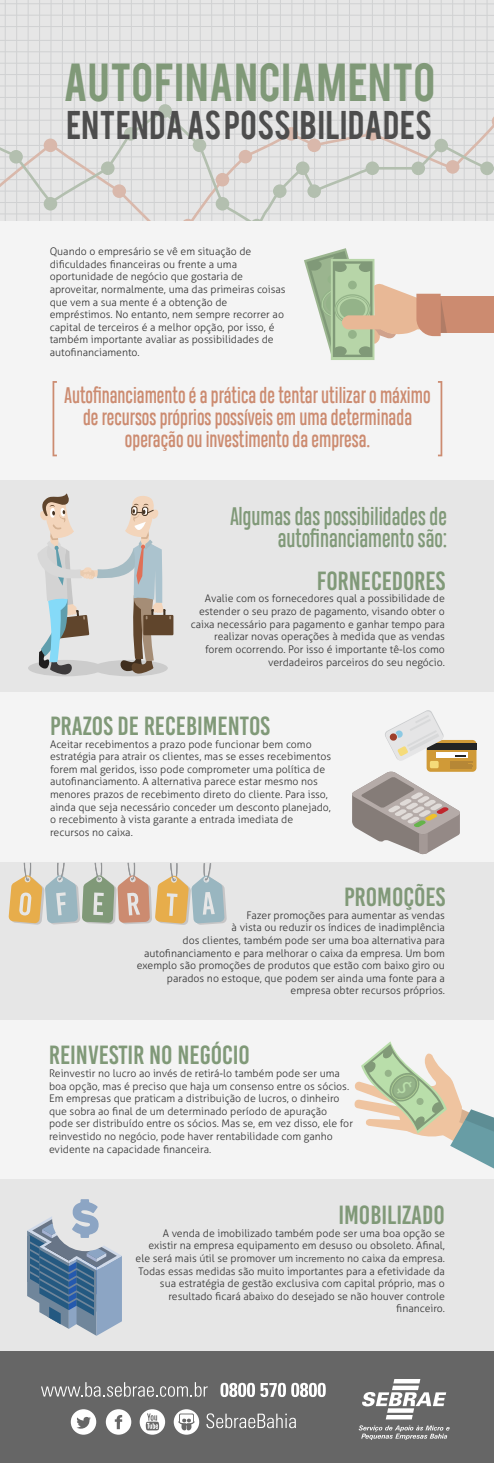
<style>
.page{position:relative;width:494px;height:1463px;background:#fff}
.page>*{position:absolute;margin:0;border:0;box-sizing:border-box;transform-origin:0 0}
.t1{font:42px "Bebas";letter-spacing:.02em;color:#809978}
.t2{font:31.5px "Bebas";letter-spacing:.015em;color:#4d4d4d}
.t3{font:26.25px "Bebas Kai";color:#809978}
.t4{font:23.62px/22.4px "Heading Compressed Pro";color:#809978;text-align:right}
.t5{font:21px/22.4px "Heading Compressed Pro";color:#cc8b70;text-align:center}
.t6{font:300 10.5px/12.6px "Aller";color:#333}
.s1{font-size:9.62px}
</style>
<div class="page">
<div style="left:0;top:34px;width:494px;height:1428px;background:#f4f4f4"></div>
<div style="left:0;top:481px;width:494px;height:210px;background:#e6e6e6"></div>
<div style="left:0;top:862px;width:494px;height:158px;background:#e6e6e6"></div>
<div style="left:0;top:1178px;width:494px;height:178px;background:#e6e6e6"></div>
<div style="left:0;top:1351px;width:494px;height:111px;background:#666"></div>
<svg style="left:220px;top:1382px;width:105px;height:14px"></svg>
<svg style="left:41px;top:1382px;width:166px;height:14px"></svg>
<svg style="left:206px;top:1413px;width:90px;height:14px"></svg>
<svg style="left:71px;top:1409px;width:25px;height:25px"></svg>
<svg style="left:106px;top:1409px;width:25px;height:25px"></svg>
<svg style="left:140px;top:1409px;width:25px;height:25px"></svg>
<svg style="left:174px;top:1409px;width:25px;height:25px"></svg>
<svg style="left:362px;top:1379px;width:84px;height:39px"></svg>
<svg style="left:358px;top:1425px;width:91px;height:14px"></svg>
<svg style="left:52px;top:381px;width:5px;height:75px"></svg>
<svg style="left:438px;top:381px;width:4px;height:75px"></svg>
<div style="left:426px;top:739px;width:50px;height:32px;background:#d09a37;border-radius:4px"></div>
<div style="left:426px;top:743px;width:50px;height:6px;background:#232424"></div>
<svg style="left:352px;top:710px;width:121px;height:144px"></svg>
<div style="left:28px;top:659px;width:75px;height:17px;background:#ccc;border-radius:50%"></div>
<div style="left:93px;top:659px;width:75px;height:17px;background:#ccc;border-radius:50%"></div>
<div style="left:143px;top:615px;width:30px;height:20px;background:#60452c"></div>
<svg style="left:37px;top:493px;width:134px;height:181px"></svg>
<div style="left:331px;top:259px;width:43px;height:101px;background:#b7d5a8"></div>
<div style="left:436px;top:296px;width:58px;height:37px;background:#cc8b70"></div>
<svg style="left:304px;top:248px;width:142px;height:109px"></svg>
<svg style="left:27px;top:1199px;width:95px;height:136px"></svg>
<svg style="left:0;top:0;width:494px;height:221px"></svg>
<svg style="left:8px;top:862px;width:218px;height:62px"></svg>
<svg style="left:354px;top:1041px;width:140px;height:128px"></svg>
<h1 class="t1" style="left:63px;top:52px;width:373px">AUTOFINANCIAMENTO</h1>
<h2 class="t2" style="left:67px;top:102px;width:367px">ENTENDA AS POSSIBILIDADES</h2>
<p class="t6" style="left:50px;top:245px;width:237px">Quando o empresário se vê em situação de dificuldades financeiras ou frente a uma oportunidade de negócio que gostaria de aproveitar, normalmente, uma das primeiras coisas que vem a sua mente é a obtenção de empréstimos. No entanto, nem sempre recorrer ao capital de terceiros é a melhor opção, por isso, é também importante avaliar as possibilidades de autofinanciamento.</p>
<h3 class="t5" style="left:65px;top:386px;width:367px">Autofinanciamento é a prática de tentar utilizar o máximo de recursos próprios possíveis em uma determinada operação ou investimento da empresa.</h3>
<h3 class="t4" style="left:230px;top:507px;width:218px">Algumas das possibilidades de autofinanciamento são:</h3>
<h3 class="t3" style="left:317px;top:566px;width:130px">FORNECEDORES</h3>
<p class="t6" style="left:191px;top:592px;width:255px;text-align:right">Avalie com os fornecedores qual a possibilidade de estender o seu prazo de pagamento, visando obter o caixa necessário para pagamento e ganhar tempo para realizar novas operações à medida que as vendas forem ocorrendo. Por isso é importante tê-los como verdadeiros parceiros do seu negócio.</p>
<h3 class="t3" style="left:50px;top:711px;width:221px">PRAZOS DE RECEBIMENTOS</h3>
<p class="t6" style="left:50px;top:737px;width:282px">Aceitar recebimentos a prazo pode funcionar bem como estratégia para atrair os clientes, mas se esses recebimentos forem mal geridos, isso pode comprometer uma política de autofinanciamento. A alternativa parece estar mesmo nos menores prazos de recebimento direto do cliente. Para isso, ainda que seja necessário conceder um desconto planejado, o recebimento à vista garante a entrada imediata de recursos no caixa.</p>
<h3 class="t3" style="left:344px;top:882px;width:102px">PROMOÇÕES</h3>
<p class="t6" style="left:137px;top:908px;width:309px;text-align:right">Fazer promoções para aumentar as vendas<br>à vista ou reduzir os índices de inadimplência<br>dos clientes, também pode ser uma boa alternativa para autofinanciamento e para melhorar o caixa da empresa. Um bom exemplo são promoções de produtos que estão com baixo giro ou parados no estoque, que podem ser ainda uma fonte para a empresa obter recursos próprios.</p>
<h3 class="t3" style="left:49px;top:1040px;width:202px">REINVESTIR NO NEGÓCIO</h3>
<p class="t6" style="left:49px;top:1066px;width:305px">Reinvestir no lucro ao invés de retirá-lo também pode ser uma boa opção, mas é preciso que haja um consenso entre os sócios.<br>Em empresas que praticam a distribuição de lucros, o dinheiro que sobra ao final de um determinado período de apuração pode ser distribuído entre os sócios. Mas se, em vez disso, ele for reinvestido no negócio, pode haver rentabilidade com ganho evidente na capacidade financeira.</p>
<h3 class="t3" style="left:338px;top:1200px;width:108px">IMOBILIZADO</h3>
<p class="t6" style="left:135px;top:1226px;width:311px;text-align:right">A venda de imobilizado também pode ser uma boa opção se existir na empresa equipamento em desuso ou obsoleto. Afinal, ele será mais útil se promover um <span class="s1">incremento</span> no caixa da empresa.<br>Todas essas medidas são muito importantes para a efetividade da sua estratégia de gestão exclusiva com capital próprio, mas o resultado ficará abaixo do desejado se não houver controle financeiro.</p>
</div>
